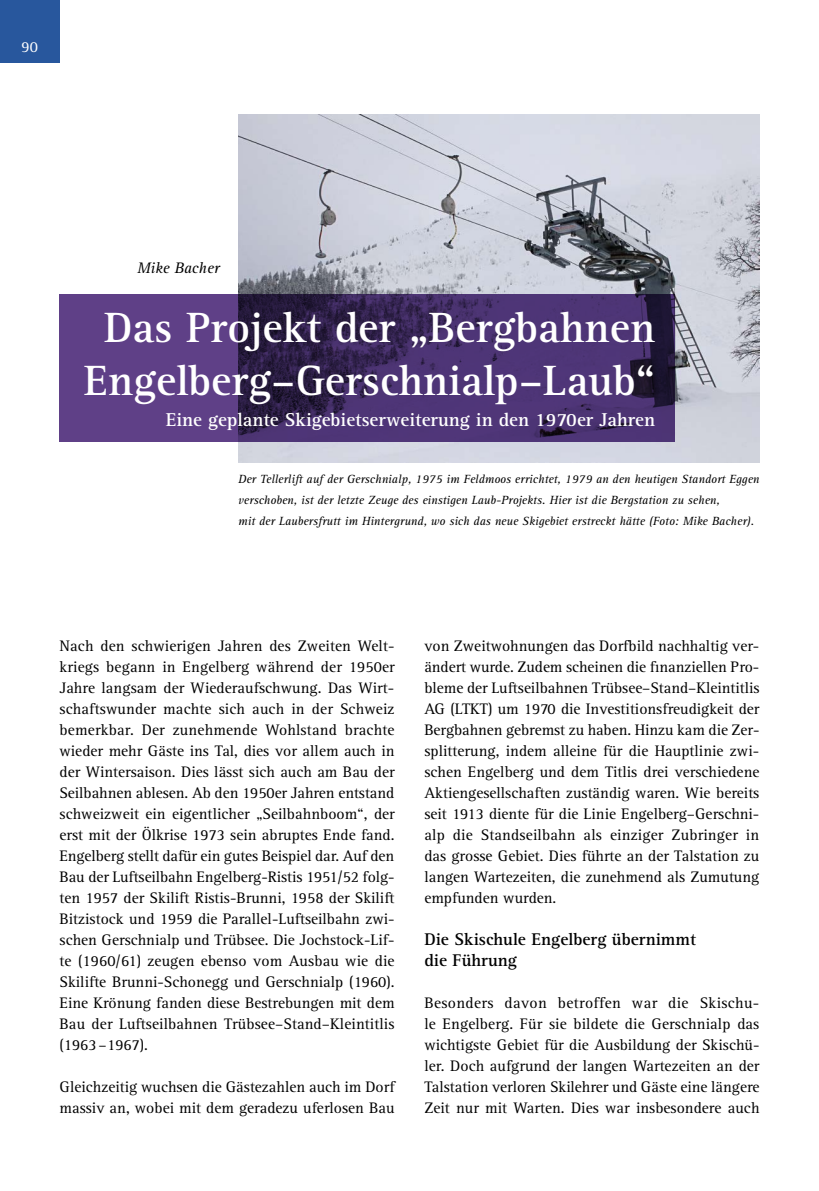
<style>
.page{position:relative;width:819px;height:1191px;background:#fff}
.page>*{position:absolute;margin:0;border:0;box-sizing:border-box;transform-origin:0 0}
.t1{font:700 43.75px/52.5px "Rotis Serif";color:#fff;text-align:center}
.t2{font:700 19.25px "Rotis Serif";color:#fff}
.t3{font:700 17.5px/21px "Rotis Serif";color:#000}
.t4{font:15.75px/21px "Rotis Serif";color:#000;text-align:justify}
.t5{font:italic 15.75px "Rotis Serif";color:#000}
.t6{font:15.75px "Rotis Serif";color:#fff}
.t7{font:italic 12.25px/21px "Rotis Serif";color:#000}
</style>
<div class="page">
<div style="left:0;top:0;width:60px;height:63px;background:#28579d"></div>
<img style="left:238px;top:114px;width:521px;height:348px">
<svg style="left:60px;top:294px;width:615px;height:147px;background:#49316d"></svg>
<p class="t6" style="left:22px;top:38px;width:18px">90</p>
<p class="t5" style="left:137px;top:259px;width:84px">Mike Bacher</p>
<h1 class="t1" style="left:84px;top:302px;width:572px">Das Projekt der „Bergbahnen<br>Engelberg–Gerschnialp–Laub“</h1>
<p class="t2" style="left:166px;top:408px;width:491px">Eine geplante Skigebietserweiterung in den 1970er Jahren</p>
<p class="t7" style="left:238px;top:469px;width:522px">Der Tellerlift auf der Gerschnialp, 1975 im Feldmoos errichtet, 1979 an den heutigen Standort Eggen verschoben, ist der letzte Zeuge des einstigen Laub-Projekts. Hier ist die Bergstation zu sehen,<br>mit der Laubersfrutt im Hintergrund, wo sich das neue Skigebiet erstreckt hätte (Foto: Mike Bacher).</p>
<p class="t4" style="left:60px;top:636px;width:337px">Nach den schwierigen Jahren des Zweiten Welt&shy;kriegs begann in Engelberg während der 1950er Jahre langsam der Wiederaufschwung. Das Wirt&shy;schaftswunder machte sich auch in der Schweiz bemerkbar. Der zunehmende Wohlstand brachte wieder mehr Gäste ins Tal, dies vor allem auch in der Wintersaison. Dies lässt sich auch am Bau der Seilbahnen ablesen. Ab den 1950er Jahren entstand schweizweit ein eigentlicher „Seilbahnboom“, der erst mit der Ölkrise 1973 sein abruptes Ende fand.<br>Engelberg stellt dafür ein gutes Beispiel dar. Auf den Bau der Luftseilbahn Engelberg-Ristis 1951/52 folg&shy;ten 1957 der Skilift Ristis-Brunni, 1958 der Skilift Bitzistock und 1959 die Parallel-Luftseilbahn zwi&shy;schen Gerschnialp und Trübsee. Die Jochstock-Lif&shy;te (1960/61) zeugen ebenso vom Ausbau wie die Skilifte Brunni-Schonegg und Gerschnialp (1960).<br>Eine Krönung fanden diese Bestrebungen mit dem Bau der Luftseilbahnen Trübsee–Stand–Kleintitlis (1963–1967).</p>
<p class="t4" style="left:60px;top:1077px;width:336px">Gleichzeitig wuchsen die Gästezahlen auch im Dorf massiv an, wobei mit dem geradezu uferlosen Bau</p>
<p class="t4" style="left:424px;top:636px;width:336px">von Zweitwohnungen das Dorfbild nachhaltig ver&shy;ändert wurde. Zudem scheinen die finanziellen Pro&shy;bleme der Luftseilbahnen Trübsee–Stand–Kleintitlis AG (LTKT) um 1970 die Investitionsfreudigkeit der Bergbahnen gebremst zu haben. Hinzu kam die Zer&shy;splitterung, indem alleine für die Hauptlinie zwi&shy;schen Engelberg und dem Titlis drei verschiedene Aktiengesellschaften zuständig waren. Wie bereits seit 1913 diente für die Linie Engelberg–Gerschni&shy;alp die Standseilbahn als einziger Zubringer in das grosse Gebiet. Dies führte an der Talstation zu langen Wartezeiten, die zunehmend als Zumutung empfunden wurden.</p>
<p class="t3" style="left:424px;top:929px;width:273px">Die Skischule Engelberg übernimmt die Führung</p>
<p class="t4" style="left:424px;top:993px;width:336px">Besonders davon betroffen war die Skischu&shy;le Engelberg. Für sie bildete die Gerschnialp das wichtigste Gebiet für die Ausbildung der Skischü&shy;ler. Doch aufgrund der langen Wartezeiten an der Talstation verloren Skilehrer und Gäste eine längere Zeit nur mit Warten. Dies war insbesondere auch</p>
</div>
